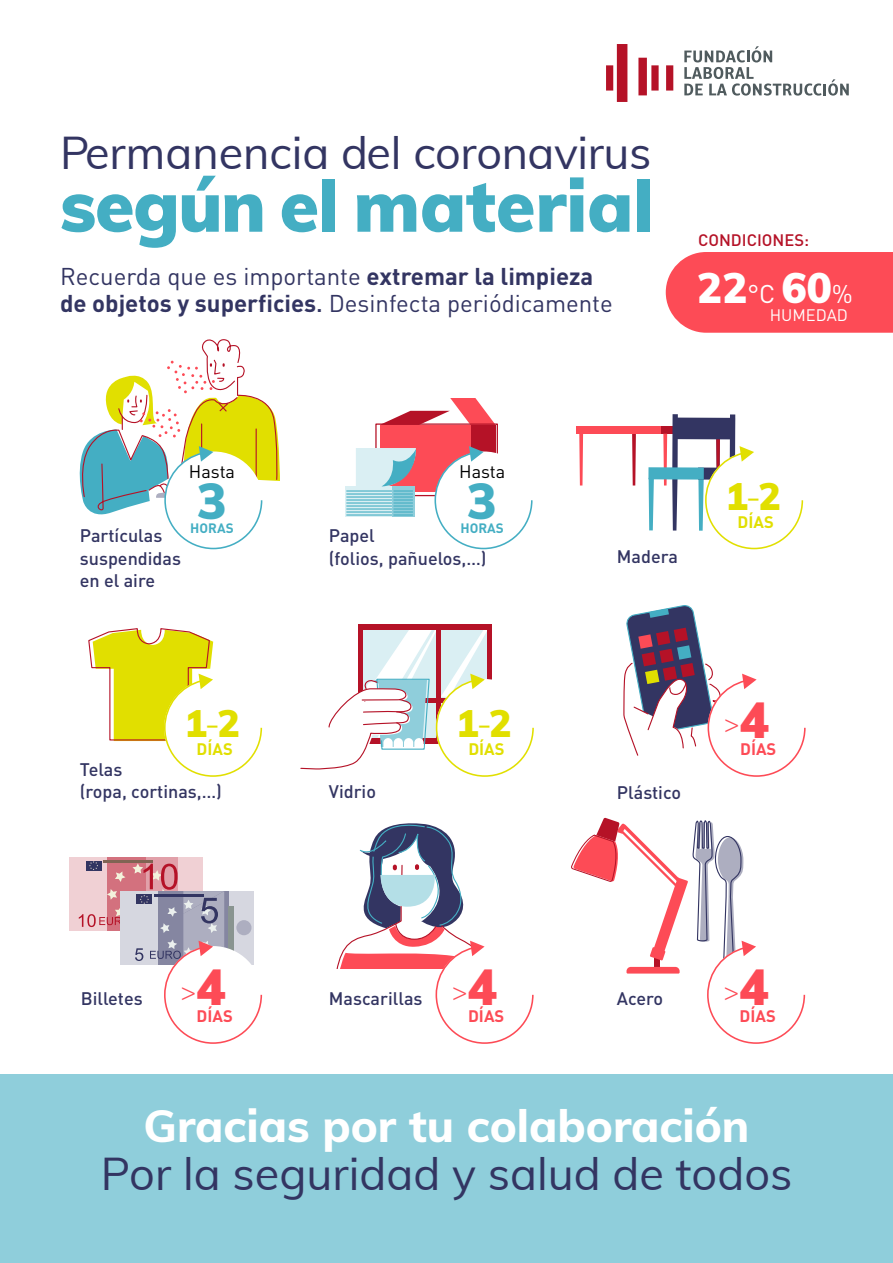
<style>
.page{position:relative;width:893px;height:1263px;background:#fff}
.page>*{position:absolute;margin:0;border:0;box-sizing:border-box;transform-origin:0 0}
.t1{font:900 71.7px "Muli";color:#44aec3}
.t2{font:900 49.5px "Muli";color:#44aec3}
.t3{font:45px "Muli";color:#333562}
.t4{font:800 45px "Muli";color:#fff}
.t5{font:900 41.85px "Muli";color:#fff}
.t6{font:900 37.5px "Muli";color:#e1df00}
.t7{font:300 25.5px "Muli";color:#fd4b56}
.t8{font:24px/27px "DIN";color:#333562}
.t9{font:500 18px/22.5px "DIN";color:#333562}
.t10{font:18px "DIN";letter-spacing:-.005em;color:#000}
.t11{font:700 16.5px "DIN";color:#fd4b56}
.t12{font:700 16.5px "DIN";color:#e1df00}
.t13{font:500 16.5px "DIN";color:#b51227}
.t14{font:16.5px "DIN";color:#fff}
.t15{font:700 13.5px "DIN";color:#44aec3}
.s1{font-weight:700}
.s2{font-weight:500}
.s3{font-family:"DIN";font-weight:400;font-size:25.35px}
.s4{font-weight:300}
.s5{font-weight:900;font-size:49.5px}
</style>
<div class="page">
<div style="left:666px;top:252px;width:227px;height:81px;background:#fd4b56"></div>
<div style="left:0;top:1074px;width:893px;height:189px;background:#8fcedb"></div>
<svg style="left:606px;top:44px;width:67px;height:58px"></svg>
<svg style="left:684px;top:46px;width:165px;height:50px"></svg>
<div style="left:405px;top:425px;width:91px;height:66px;background:#b51227"></div>
<div style="left:380px;top:425px;width:90px;height:66px;background:#fd4b56"></div>
<svg style="left:384px;top:398px;width:110px;height:25px"></svg>
<div style="left:375px;top:423px;width:123px;height:73px;border:1px solid #b51227"></div>
<div style="left:345px;top:486px;width:68px;height:31px;background:#daeff3"></div>
<div style="left:392px;top:486px;width:22px;height:31px;background:#8fcedb"></div>
<hr style="left:346px;top:490px;width:46px;height:2px;background:#44aec3">
<hr style="left:393px;top:490px;width:20px;height:2px;background:#44aec3">
<hr style="left:346px;top:493px;width:46px;height:2px;background:#44aec3">
<hr style="left:393px;top:493px;width:20px;height:2px;background:#44aec3">
<hr style="left:346px;top:496px;width:46px;height:2px;background:#44aec3">
<hr style="left:393px;top:496px;width:20px;height:2px;background:#44aec3">
<hr style="left:346px;top:499px;width:46px;height:2px;background:#44aec3">
<hr style="left:393px;top:499px;width:20px;height:2px;background:#44aec3">
<hr style="left:346px;top:502px;width:46px;height:2px;background:#44aec3">
<hr style="left:393px;top:502px;width:20px;height:2px;background:#44aec3">
<hr style="left:346px;top:505px;width:46px;height:2px;background:#44aec3">
<hr style="left:393px;top:505px;width:20px;height:2px;background:#44aec3">
<hr style="left:346px;top:508px;width:46px;height:2px;background:#44aec3">
<hr style="left:393px;top:508px;width:20px;height:2px;background:#44aec3">
<hr style="left:346px;top:511px;width:46px;height:2px;background:#44aec3">
<hr style="left:393px;top:511px;width:20px;height:2px;background:#44aec3">
<hr style="left:346px;top:514px;width:46px;height:2px;background:#44aec3">
<hr style="left:393px;top:514px;width:20px;height:2px;background:#44aec3">
<svg style="left:356px;top:448px;width:60px;height:39px;background:#c0d0d8"></svg>
<svg style="left:632px;top:434px;width:4px;height:51px"></svg>
<svg style="left:579px;top:434px;width:4px;height:51px"></svg>
<div style="left:576px;top:426px;width:146px;height:8px;background:#fd4b56"></div>
<div style="left:661px;top:426px;width:61px;height:8px;background:#b51227"></div>
<div style="left:730px;top:414px;width:5px;height:65px;background:#333562"></div>
<div style="left:672px;top:414px;width:6px;height:65px;background:#333562"></div>
<svg style="left:663px;top:434px;width:14px;height:96px"></svg>
<svg style="left:649px;top:480px;width:5px;height:50px"></svg>
<div style="left:648px;top:467px;width:56px;height:13px;background:#44aec3"></div>
<div style="left:674px;top:418px;width:61px;height:21px;background:#333562"></div>
<div style="left:69px;top:857px;width:134px;height:73px;background:#f0d0d4"></div>
<svg style="left:107px;top:857px;width:39px;height:4px"></svg>
<div style="left:146px;top:857px;width:32px;height:73px;background:#e1a0a9"></div>
<div style="left:358px;top:624px;width:5px;height:120px;background:#b51227"></div>
<div style="left:487px;top:624px;width:5px;height:120px;background:#b51227"></div>
<div style="left:359px;top:624px;width:132px;height:6px;background:#b51227"></div>
<svg style="left:79px;top:339px;width:201px;height:211px"></svg>
<svg style="left:434px;top:446px;width:99px;height:104px"></svg>
<svg style="left:88px;top:628px;width:175px;height:149px"></svg>
<svg style="left:300px;top:630px;width:234px;height:147px"></svg>
<svg style="left:698px;top:433px;width:106px;height:117px"></svg>
<svg style="left:79px;top:861px;width:184px;height:183px"></svg>
<svg style="left:336px;top:823px;width:198px;height:221px"></svg>
<svg style="left:571px;top:817px;width:235px;height:227px"></svg>
<svg style="left:623px;top:605px;width:183px;height:172px"></svg>
<h3 class="t3" style="left:60px;top:120px;width:593px">Permanencia del coronavirus</h3>
<h1 class="t1" style="left:60px;top:153px;width:595px">según el material</h1>
<h3 class="t8" style="left:60px;top:262px;width:554px">Recuerda que es importante <span class="s1">extremar la limpieza de objetos y superficies</span><span class="s2">.</span> Desinfecta periódicamente</h3>
<h3 class="t5" style="left:697px;top:258px;width:157px">22<span class="s3">°C</span> 60<span class="s3">%</span></h3>
<p class="t13" style="left:698px;top:229px;width:113px">CONDICIONES:</p>
<p class="t14" style="left:770px;top:305px;width:80px">HUMEDAD</p>
<p class="t10" style="left:189px;top:460px;width:48px">Hasta</p>
<h2 class="t2" style="left:197px;top:464px;width:31px">3</h2>
<p class="t10" style="left:459px;top:460px;width:48px">Hasta</p>
<h2 class="t2" style="left:467px;top:464px;width:31px">3</h2>
<p class="t15" style="left:460px;top:519px;width:45px">HORAS</p>
<p class="t15" style="left:190px;top:519px;width:45px">HORAS</p>
<p class="t9" style="left:80px;top:524px;width:103px">Partículas suspendidas en el aire</p>
<p class="t9" style="left:329px;top:524px;width:159px">Papel<br>(folios, pañuelos,…)</p>
<p class="t9" style="left:617px;top:545px;width:63px">Madera</p>
<h3 class="t6" style="left:725px;top:469px;width:57px">1<span class="s4">-</span>2</h3>
<p class="t12" style="left:738px;top:511px;width:38px">DÍAS</p>
<h3 class="t6" style="left:184px;top:696px;width:57px">1<span class="s4">-</span>2</h3>
<p class="t12" style="left:197px;top:738px;width:38px">DÍAS</p>
<p class="t9" style="left:80px;top:757px;width:144px">Telas<br>(ropa, cortinas,…)</p>
<h3 class="t6" style="left:456px;top:696px;width:57px">1<span class="s4">-</span>2</h3>
<p class="t12" style="left:468px;top:738px;width:38px">DÍAS</p>
<p class="t9" style="left:329px;top:780px;width:49px">Vidrio</p>
<p class="t9" style="left:617px;top:780px;width:66px">Plástico</p>
<h3 class="t7" style="left:724px;top:706px;width:47px">&gt;<span class="s5">4</span></h3>
<p class="t11" style="left:740px;top:738px;width:38px">DÍAS</p>
<h3 class="t7" style="left:181px;top:973px;width:47px">&gt;<span class="s5">4</span></h3>
<p class="t11" style="left:197px;top:1005px;width:38px">DÍAS</p>
<h3 class="t7" style="left:452px;top:973px;width:47px">&gt;<span class="s5">4</span></h3>
<p class="t11" style="left:468px;top:1005px;width:38px">DÍAS</p>
<p class="t9" style="left:81px;top:986px;width:63px">Billetes</p>
<p class="t9" style="left:329px;top:986px;width:95px">Mascarillas</p>
<p class="t9" style="left:617px;top:986px;width:48px">Acero</p>
<h3 class="t7" style="left:724px;top:973px;width:47px">&gt;<span class="s5">4</span></h3>
<p class="t11" style="left:740px;top:1005px;width:38px">DÍAS</p>
<h3 class="t4" style="left:144px;top:1093px;width:607px">Gracias por tu colaboración</h3>
<h3 class="t3" style="left:101px;top:1141px;width:693px">Por la seguridad y salud de todos</h3>
</div>
